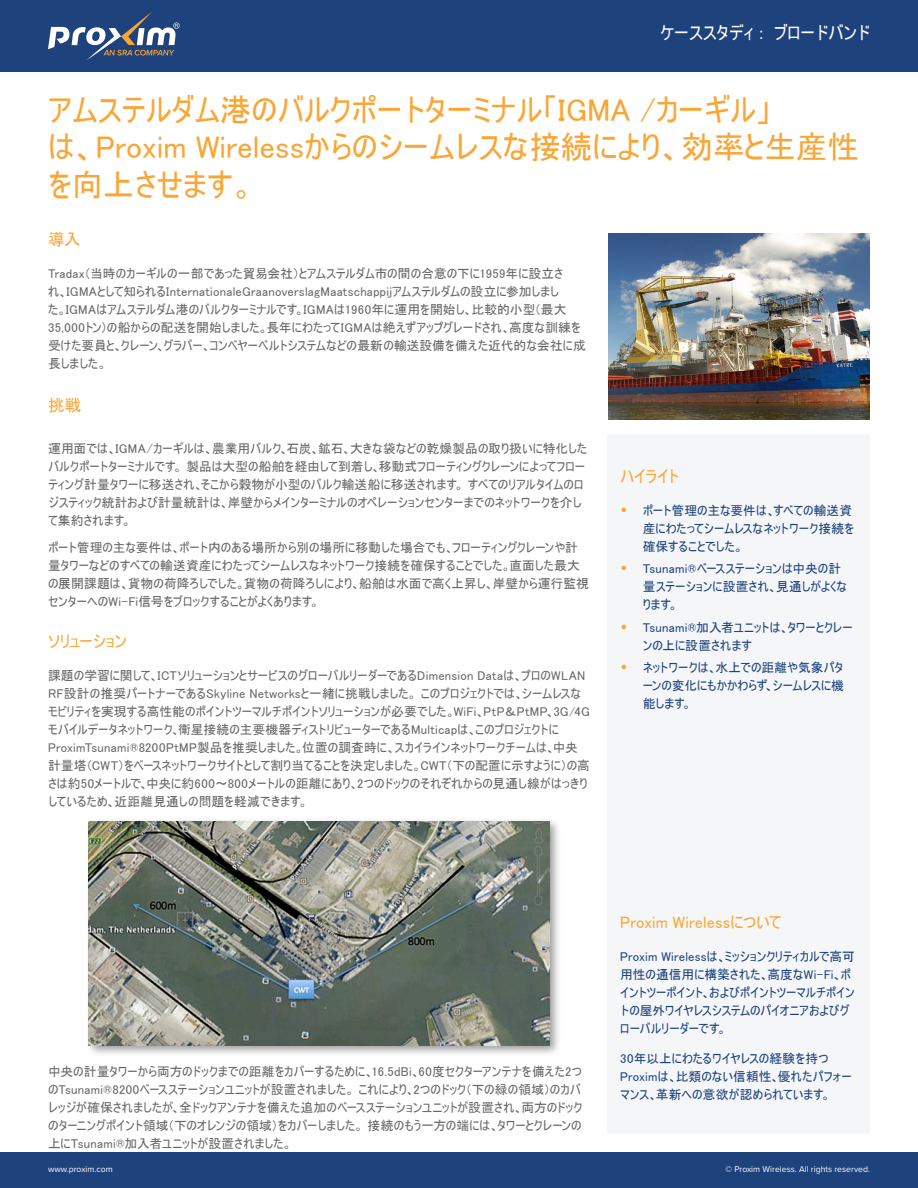
<style>
.page{position:relative;width:918px;height:1188px;background:#fff}
.page>*{position:absolute;margin:0;border:0;box-sizing:border-box;transform-origin:0 0}
.t1{font:31.5px/37.5px "MS UI Gothic";color:#faa636}
.t2{font:18px "MS UI Gothic";color:#fff}
.t3{font:16.5px "MS UI Gothic";color:#faa636}
.t4{font:16.5px "MS UI Gothic";letter-spacing:-.02em;color:#faa636}
.t5{font:12.75px/18px "MS UI Gothic";letter-spacing:.005em;color:#666767}
.t6{font:12.75px/18px "MS UI Gothic";letter-spacing:.005em;color:#1e427c}
.t7{font:8.7px "Proxima Nova";color:#fff}
.s1{font-family:"Proxima Nova";font-size:21px;color:#faa636}
</style>
<div class="page">
<div style="left:0;top:1152px;width:918px;height:36px;background:#1e427c"></div>
<div style="left:608px;top:434px;width:262px;height:699px;background:#f4f6f8"></div>
<div style="left:0;top:0;width:918px;height:72px;background:#1e427c"></div>
<svg style="left:48px;top:12px;width:132px;height:48px"></svg>
<img style="left:608px;top:234px;width:262px;height:186px">
<div style="left:85px;top:817px;width:476px;height:241px;background:#000;opacity:.4"></div>
<img style="left:89px;top:821px;width:460px;height:224px">
<h2 class="t2" style="left:660px;top:24px;width:211px">ケーススタディ : ブロードバンド</h2>
<h1 class="t1" style="left:48px;top:90px;width:812px">アムステルダム港のバルクポートターミナル「IGMA /カーギル」<br>は、Proxim Wirelessからのシームレスな接続により、効率と生産性を向上させます。</h1>
<p class="t3" style="left:48px;top:231px;width:34px">導入</p>
<p class="t5" style="left:48px;top:264px;width:539px">Tradax（当時のカーギルの一部であった貿易会社）とアムステルダム市の間の合意の下に1959年に設立さ<br>れ、IGMAとして知られるInternationaleGraanoverslagMaatschappijアムステルダムの設立に参加しまし<br>た。IGMAはアムステルダム港のバルクターミナルです。IGMAは1960年に運用を開始し、比較的小型（最大35,000トン）の船からの配送を開始しました。長年にわたってIGMAは絶えずアップグレードされ、高度な訓練を受けた要員と、クレーン、グラバー、コンベヤーベルトシステムなどの最新の輸送設備を備えた近代的な会社に成長しました。</p>
<p class="t3" style="left:48px;top:397px;width:35px">挑戦</p>
<p class="t5" style="left:48px;top:440px;width:541px">運用面では、IGMA/カーギルは、農業用バルク、石炭、鉱石、大きな袋などの乾燥製品の取り扱いに特化したバルクポートターミナルです。 製品は大型の船舶を経由して到着し、移動式フローティングクレーンによってフローティング計量タワーに移送され、そこから穀物が小型のバルク輸送船に移送されます。 すべてのリアルタイムのロジスティック統計および計量統計は、岸壁からメインターミナルのオペレーションセンターまでのネットワークを介して集約されます。</p>
<p class="t5" style="left:48px;top:539px;width:542px">ポート管理の主な要件は、ポート内のある場所から別の場所に移動した場合でも、フローティングクレーンや計量タワーなどのすべての輸送資産にわたってシームレスなネットワーク接続を確保することでした。直面した最大の展開課題は、貨物の荷降ろしでした。貨物の荷降ろしにより、船舶は水面で高く上昇し、岸壁から運行監視センターへのWi-Fi信号をブロックすることがよくあります。</p>
<p class="t4" style="left:48px;top:633px;width:80px">ソリューション</p>
<p class="t5" style="left:48px;top:666px;width:543px">課題の学習に関して、ICTソリューションとサービスのグローバルリーダーであるDimension Dataは、プロのWLAN RF設計の推奨パートナーであるSkyline Networksと一緒に挑戦しました。 このプロジェクトでは、シームレスなモビリティを実現する高性能のポイントツーマルチポイントソリューションが必要でした。WiFi、PtP＆PtMP、3G/4Gモバイルデータネットワーク、衛星接続の主要機器ディストリビューターであるMulticapは、このプロジェクトにProximTsunami®8200PtMP製品を推奨しました。位置の調査時に、スカイラインネットワークチームは、中央計量塔（CWT）をベースネットワークサイトとして割り当てることを決定しました。CWT（下の配置に示すように）の高さは約50メートルで、中央に約600〜800メートルの距離にあり、2つのドックのそれぞれからの見通し線がはっきりしているため、近距離見通しの問題を軽減できます。</p>
<p class="t3" style="left:620px;top:468px;width:60px">ハイライト</p>
<p class="t6" style="left:643px;top:501px;width:213px;text-indent:-22px"><span class="s1">•</span> ポート管理の主な要件は、すべての輸送資産にわたってシームレスなネットワーク接続を確保することでした。</p>
<p class="t6" style="left:643px;top:560px;width:206px;text-indent:-22px"><span class="s1">•</span> Tsunami®ベースステーションは中央の計量ステーションに設置され、見通しがよくなります。</p>
<p class="t6" style="left:643px;top:618px;width:212px;text-indent:-22px"><span class="s1">•</span> Tsunami®加入者ユニットは、タワーとクレーンの上に設置されます</p>
<p class="t6" style="left:643px;top:659px;width:203px;text-align:justify;text-indent:-22px"><span class="s1">•</span> ネットワークは、水上での距離や気象パターンの変化にもかかわらず、シームレスに機能します。</p>
<p class="t5" style="left:48px;top:1062px;width:536px">中央の計量タワーから両方のドックまでの距離をカバーするために、16.5dBi、60度セクターアンテナを備えた2つのTsunami®8200ベースステーションユニットが設置されました。 これにより、2つのドック（下の緑の領域）のカバレッジが確保されましたが、全ドックアンテナを備えた追加のベースステーションユニットが設置され、両方のドックのターニングポイント領域（下のオレンジの領域）をカバーしました。 接続のもう一方の端には、タワーとクレーンの上にTsunami®加入者ユニットが設置されました。</p>
<p class="t3" style="left:620px;top:914px;width:163px">Proxim Wirelessについて</p>
<p class="t6" style="left:620px;top:948px;width:236px">Proxim Wirelessは、ミッションクリティカルで高可用性の通信用に構築された、高度なWi-Fi、ポイントツーポイント、およびポイントツーマルチポイントの屋外ワイヤレスシステムのパイオニアおよびグローバルリーダーです。</p>
<p class="t6" style="left:620px;top:1050px;width:233px">30年以上にわたるワイヤレスの経験を持つ<br>Proximは、比類のない信頼性、優れたパフォーマンス、革新への意欲が認められています。</p>
<p class="t7" style="left:48px;top:1163px;width:66px">www.proxim.com</p>
<p class="t7" style="left:725px;top:1163px;width:146px">© Proxim Wireless. All rights reserved.</p>
</div>
